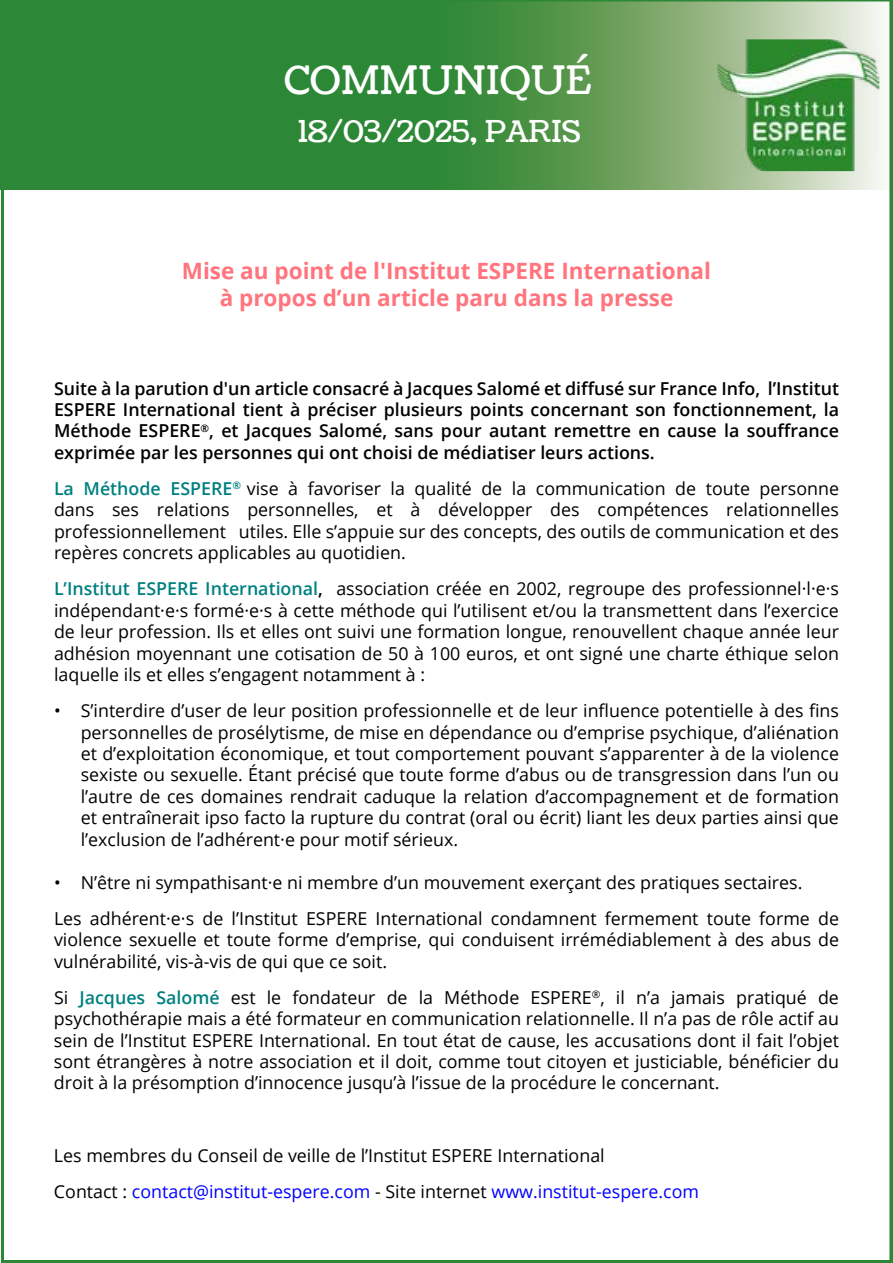
<style>
.page{position:relative;width:893px;height:1263px;background:#fff}
.page>*{position:absolute;margin:0;border:0;box-sizing:border-box;transform-origin:0 0}
.t1{font:39px "Coustard";color:#fff}
.t2{font:30px "Coustard";color:#fff}
.t3{font:700 22.5px/27px "Open Sans";color:#ff747d;text-align:center}
.t4{font:17.85px/21.5px "Open Sans";color:#000;text-align:justify}
.t5{font:600 17.85px/21.5px "Open Sans";color:#000;text-align:justify}
.s1{font-weight:600;color:#008080}
.s2{font-weight:600}
.s3{color:#00f}
</style>
<div class="page">
<svg style="left:0;top:0;width:883px;height:190px;background:#48944a"></svg>
<img style="left:717px;top:39px;width:162px;height:132px">
<hr style="left:1px;top:188px;width:2px;height:1074px;background:#2c8836">
<svg style="left:889px;top:2px;width:4px;height:1258px;background:#43954c"></svg>
<hr style="left:1px;top:1260px;width:892px;height:3px;background:#2c8836">
<hr style="left:444px;top:0;width:449px;height:2px;background:#2c8836">
<h1 class="t1" style="left:284px;top:54px;width:308px">COMMUNIQUÉ</h1>
<h2 class="t2" style="left:298px;top:112px;width:284px">18/03/2025, PARIS</h2>
<p class="t3" style="left:182px;top:256px;width:531px">Mise au point de l'Institut ESPERE International à propos d’un article paru dans la presse</p>
<p class="t5" style="left:54px;top:377px;width:786px">Suite à la parution d'un article consacré à Jacques Salomé et diffusé sur France Info, l’Institut ESPERE International tient à préciser plusieurs points concernant son fonctionnement, la Méthode ESPERE<sup>®</sup>, et Jacques Salomé, sans pour autant remettre en cause la souffrance exprimée par les personnes qui ont choisi de médiatiser leurs actions.</p>
<p class="t4" style="left:54px;top:477px;width:786px"><span class="s1">La Méthode ESPERE</span><sup>®</sup> vise à favoriser la qualité de la communication de toute personne dans ses relations personnelles, et à développer des compétences relationnelles professionnellement utiles. Elle s’appuie sur des concepts, des outils de communication et des repères concrets applicables au quotidien.</p>
<p class="t4" style="left:54px;top:578px;width:786px"><span class="s1">L’Institut ESPERE International</span><span class="s2">,</span> association créée en 2002, regroupe des professionnel·l·e·s indépendant·e·s formé·e·s à cette méthode qui l’utilisent et/ou la transmettent dans l’exercice de leur profession. Ils et elles ont suivi une formation longue, renouvellent chaque année leur adhésion moyennant une cotisation de 50 à 100 euros, et ont signé une charte éthique selon laquelle ils et elles s’engagent notamment à :</p>
<p class="t4" style="left:81px;top:700px;width:760px;text-indent:-27px">• S’interdire d’user de leur position professionnelle et de leur influence potentielle à des fins personnelles de prosélytisme, de mise en dépendance ou d’emprise psychique, d’aliénation et d’exploitation économique, et tout comportement pouvant s’apparenter à de la violence sexiste ou sexuelle. Étant précisé que toute forme d’abus ou de transgression dans l’un ou l’autre de ces domaines rendrait caduque la relation d’accompagnement et de formation et entraînerait ipso facto la rupture du contrat (oral ou écrit) liant les deux parties ainsi que l’exclusion de l’adhérent·e pour motif sérieux.</p>
<p class="t4" style="left:54px;top:863px;width:786px;line-height:36.3px">• N’être ni sympathisant·e ni membre d’un mouvement exerçant des pratiques sectaires.<br>Les adhérent·e·s de l’Institut ESPERE International condamnent fermement toute forme de</p>
<p class="t4" style="left:54px;top:928px;width:786px">violence sexuelle et toute forme d’emprise, qui conduisent irrémédiablement à des abus de vulnérabilité, vis-à-vis de qui que ce soit.</p>
<p class="t4" style="left:54px;top:986px;width:786px">Si <span class="s1">Jacques Salomé</span> est le fondateur de la Méthode ESPERE<sup>®</sup>, il n’a jamais pratiqué de psychothérapie mais a été formateur en communication relationnelle. Il n’a pas de rôle actif au sein de l’Institut ESPERE International. En tout état de cause, les accusations dont il fait l’objet sont étrangères à notre association et il doit, comme tout citoyen et justiciable, bénéficier du droit à la présomption d’innocence jusqu’à l’issue de la procédure le concernant.</p>
<p class="t4" style="left:54px;top:1137px;width:647px;line-height:36.3px">Les membres du Conseil de veille de l’Institut ESPERE International<br>Contact : <span class="s3">contact@institut-espere.com</span> - Site internet <span class="s3">www.institut-espere.com</span></p>
</div>
